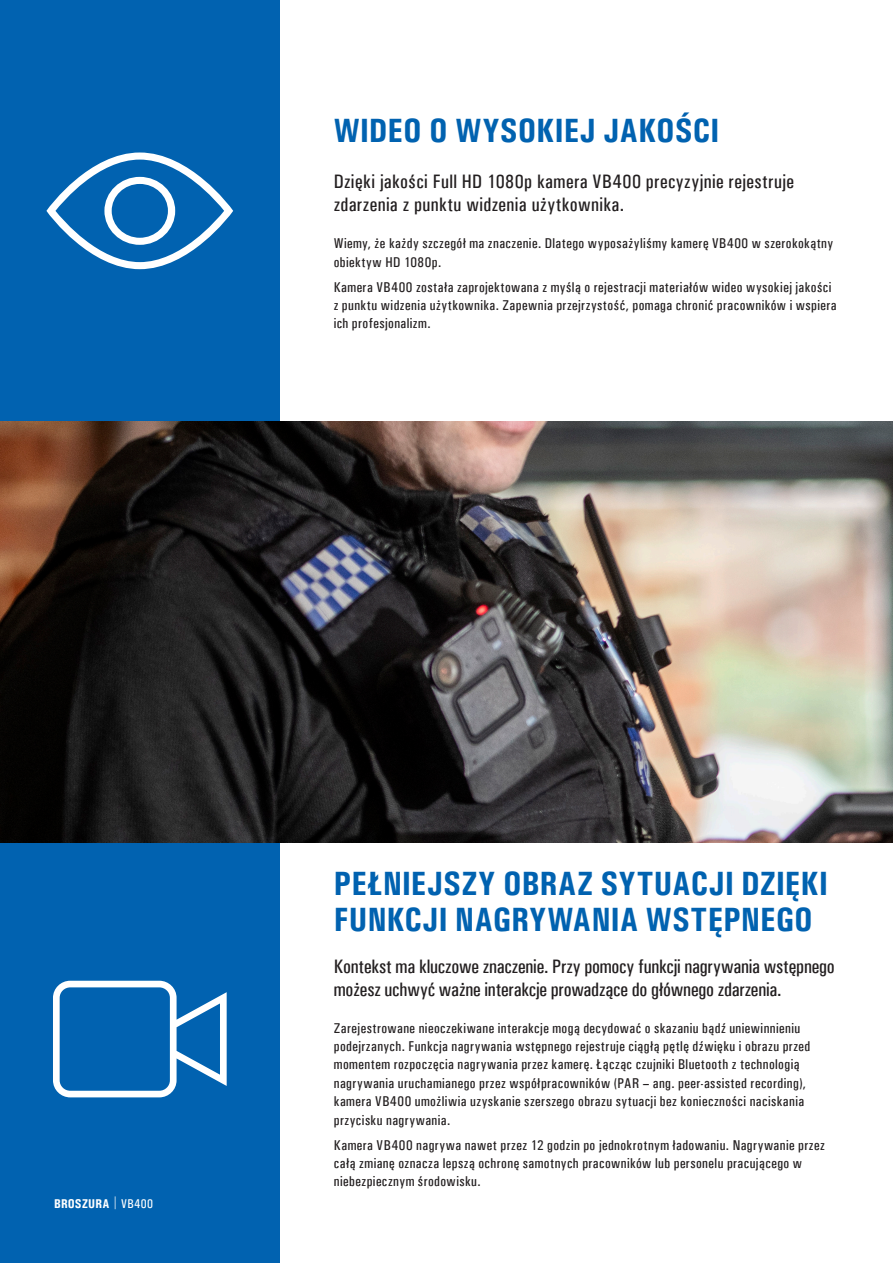
<style>
.page{position:relative;width:893px;height:1263px;background:#fff}
.page>*{position:absolute;margin:0;border:0;box-sizing:border-box;transform-origin:0 0}
.Body_Text{font:700 33.75px/36px "Univers Condensed";letter-spacing:.005em;color:#0162b0}
.Body_Text-2{font:500 19.5px/23.2px "Univers Condensed";letter-spacing:-.005em;color:#231f20}
.Body_Text-3{font:500 19.5px/23.2px "Univers Condensed";letter-spacing:.02em;color:#231f20}
.Body_Text-4{font:500 14.25px/18.5px "Univers Condensed";letter-spacing:.03em;color:#231f20}
.t1{font:700 12.75px "Univers Condensed";letter-spacing:.015em;color:#fff}
.s1{font-weight:500}
</style>
<div class="page">
<div style="left:0;top:0;width:280px;height:422px;background:#0162b0"></div>
<div style="left:0;top:843px;width:280px;height:420px;background:#0162b0"></div>
<svg style="left:46px;top:152px;width:187px;height:117px"></svg>
<svg style="left:53px;top:981px;width:174px;height:116px"></svg>
<img style="left:0;top:422px;width:893px;height:421px">
<p class="Body_Text" style="left:334px;top:112px;width:387px">WIDEO O WYSOKIEJ JAKOŚCI</p>
<p class="Body_Text-3" style="left:334px;top:170px;width:462px">Dzięki jakości Full HD 1080p kamera VB400 precyzyjnie rejestruje zdarzenia z punktu widzenia użytkownika.</p>
<p class="Body_Text-4" style="left:334px;top:234px;width:501px">Wiemy, że każdy szczegół ma znaczenie. Dlatego wyposażyliśmy kamerę VB400 w szerokokątny obiektyw HD 1080p.</p>
<p class="Body_Text-4" style="left:334px;top:278px;width:504px">Kamera VB400 została zaprojektowana z myślą o rejestracji materiałów wideo wysokiej jakości z punktu widzenia użytkownika. Zapewnia przejrzystość, pomaga chronić pracowników i wspiera ich profesjonalizm.</p>
<p class="t1" style="left:54px;top:1195px;width:101px">BROSZURA <span class="s1">| VB400</span></p>
<p class="Body_Text" style="left:334px;top:865px;width:495px">PEŁNIEJSZY OBRAZ SYTUACJI DZIĘKI<br>FUNKCJI NAGRYWANIA WSTĘPNEGO</p>
<p class="Body_Text-2" style="left:334px;top:954px;width:502px">Kontekst ma kluczowe znaczenie. Przy pomocy funkcji nagrywania wstępnego możesz uchwyć ważne interakcje prowadzące do głównego zdarzenia.</p>
<p class="Body_Text-4" style="left:334px;top:1019px;width:478px">Zarejestrowane nieoczekiwane interakcje mogą decydować o skazaniu bądź uniewinnieniu podejrzanych. Funkcja nagrywania wstępnego rejestruje ciągłą pętlę dźwięku i obrazu przed momentem rozpoczęcia nagrywania przez kamerę. Łącząc czujniki Bluetooth z technologią nagrywania uruchamianego przez współpracowników (PAR – ang. peer-assisted recording), kamera VB400 umożliwia uzyskanie szerszego obrazu sytuacji bez konieczności naciskania przycisku nagrywania.</p>
<p class="Body_Text-4" style="left:334px;top:1136px;width:492px">Kamera VB400 nagrywa nawet przez 12 godzin po jednokrotnym ładowaniu. Nagrywanie przez całą zmianę oznacza lepszą ochronę samotnych pracowników lub personelu pracującego w niebezpiecznym środowisku.</p>
</div>
